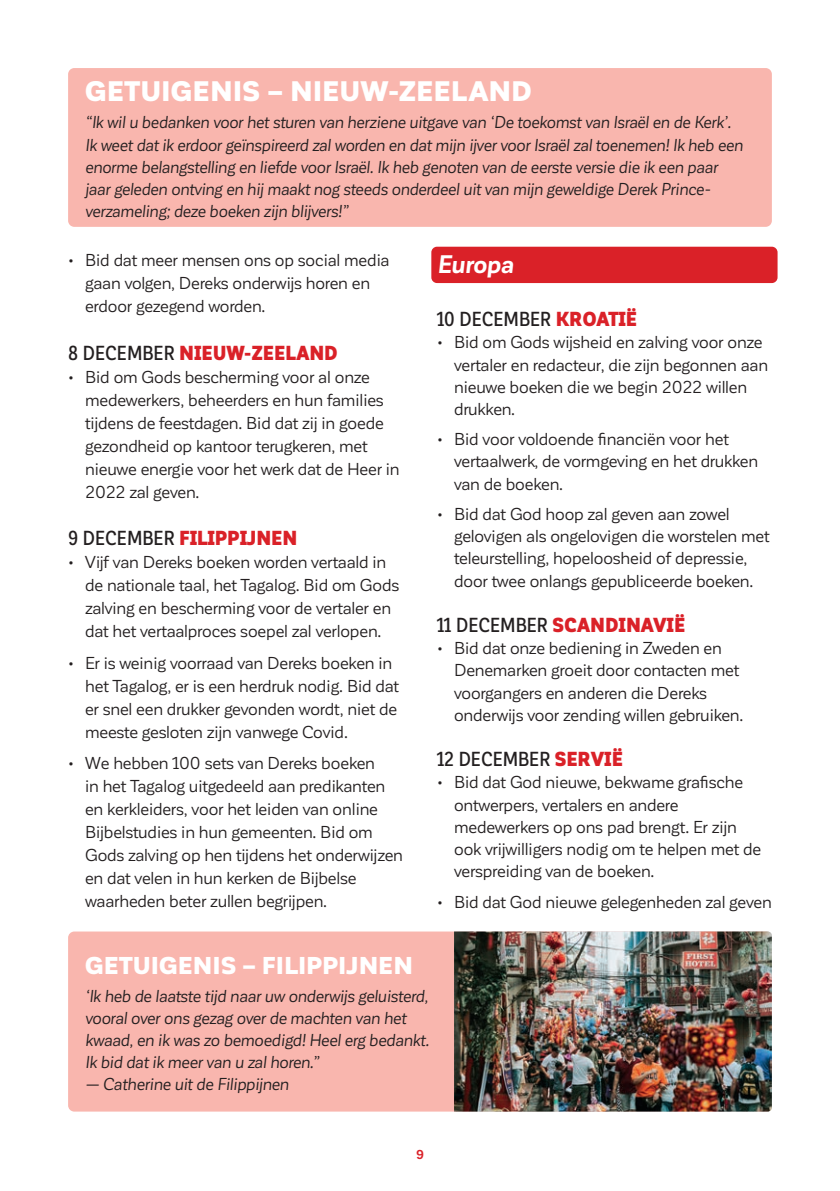
<style>
.page{position:relative;width:840px;height:1191px;background:#fff}
.page>*{position:absolute;margin:0;border:0;box-sizing:border-box;transform-origin:0 0}
.bullet{font:900 27.8px "Corporative Sans";letter-spacing:.005em;color:#fff}
.region{font:italic 700 25px "Corporative Sans";letter-spacing:-.015em;color:#fff}
.bullet-2{font:900 24px "Corporative Sans";color:#fff}
.t1{font:900 20px "Corporative Sans Alt Cnd";letter-spacing:-.005em;color:#da2128}
.t2{font:500 20px "Corporative Sans Alt Cnd";letter-spacing:.005em;color:#231f20}
.bullet-3{font:17px/23px "Corporative Sans";letter-spacing:-.01em;color:#231f20}
.bullet-4{font:italic 17px/22px "Corporative Sans";letter-spacing:-.01em;color:#231f20}
.t3{font:700 12.8px "Corporative Sans";color:#da2128}
.s1{font-weight:500;color:#231f20}
.s2{font-weight:900;color:#da2128}
</style>
<div class="page">
<div style="left:431px;top:247px;width:346px;height:36px;background:#da2128;border-radius:6px"></div>
<div style="left:68px;top:68px;width:703px;height:159px;background:#f9b6ae;border-radius:6px"></div>
<div style="left:68px;top:931px;width:703px;height:180px;background:#f9b6ae;border-radius:6px"></div>
<img style="left:454px;top:931px;width:317px;height:180px">
<p class="bullet" style="left:85px;top:76px;width:447px">GETUIGENIS – NIEUW-ZEELAND</p>
<p class="bullet-4" style="left:85px;top:112px;width:659px">“Ik wil u bedanken voor het sturen van herziene uitgave van ‘De toekomst van Israël en de Kerk’.<br>Ik weet dat ik erdoor geïnspireerd zal worden en dat mijn ijver voor Israël zal toenemen! Ik heb een enorme belangstelling en liefde voor Israël. Ik heb genoten van de eerste versie die ik een paar jaar geleden ontving en hij maakt nog steeds onderdeel uit van mijn geweldige Derek Prince&shy;verzameling; deze boeken zijn blijvers!”</p>
<p class="bullet-3" style="left:85px;top:249px;width:306px;text-indent:-17px">• Bid dat meer mensen ons op social media gaan volgen, Dereks onderwijs horen en erdoor gezegend worden.</p>
<p class="t1" style="left:68px;top:341px;width:271px"><span class="s1">8 DECEMBER</span> NIEUW-ZEELAND</p>
<p class="bullet-3" style="left:85px;top:365px;width:316px;text-indent:-17px">• Bid om Gods bescherming voor al onze medewerkers, beheerders en hun families tijdens de feestdagen. Bid dat zij in goede gezondheid op kantoor terugkeren, met nieuwe energie voor het werk dat de Heer in 2022 zal geven.</p>
<p class="t1" style="left:68px;top:527px;width:231px"><span class="s1">9 DECEMBER</span> FILIPPIJNEN</p>
<p class="bullet-3" style="left:85px;top:551px;width:315px;text-indent:-17px">• Vijf van Dereks boeken worden vertaald in de nationale taal, het Tagalog. Bid om Gods zalving en bescherming voor de vertaler en dat het vertaalproces soepel zal verlopen.</p>
<p class="bullet-3" style="left:85px;top:651px;width:315px;text-indent:-17px">• Er is weinig voorraad van Dereks boeken in het Tagalog, er is een herdruk nodig. Bid dat er snel een drukker gevonden wordt, niet de meeste gesloten zijn vanwege Covid.</p>
<p class="bullet-3" style="left:85px;top:752px;width:319px;text-indent:-17px">• We hebben 100 sets van Dereks boeken<br>in het Tagalog uitgedeeld aan predikanten en kerkleiders, voor het leiden van online Bijbelstudies in hun gemeenten. Bid om Gods zalving op hen tijdens het onderwijzen en dat velen in hun kerken de Bijbelse waarheden beter zullen begrijpen.</p>
<p class="region" style="left:437px;top:250px;width:78px">Europa</p>
<p class="t2" style="left:437px;top:309px;width:201px">10 DECEMBER <span class="s2">KROATIË</span></p>
<p class="bullet-3" style="left:454px;top:332px;width:315px;line-height:22px;text-indent:-17px">• Bid om Gods wijsheid en zalving voor onze vertaler en redacteur, die zijn begonnen aan nieuwe boeken die we begin 2022 willen drukken.</p>
<p class="bullet-3" style="left:454px;top:428px;width:305px;line-height:22px;text-indent:-17px">• Bid voor voldoende financiën voor het vertaalwerk, de vormgeving en het drukken van de boeken.</p>
<p class="bullet-3" style="left:454px;top:503px;width:317px;line-height:22px;text-indent:-17px">• Bid dat God hoop zal geven aan zowel gelovigen als ongelovigen die worstelen met teleurstelling, hopeloosheid of depressie, door twee onlangs gepubliceerde boeken.</p>
<p class="t1" style="left:437px;top:614px;width:249px"><span class="s1">11 DECEMBER</span> SCANDINAVIË</p>
<p class="bullet-3" style="left:454px;top:637px;width:290px;line-height:22px;text-indent:-17px">• Bid dat onze bediening in Zweden en Denemarken groeit door contacten met voorgangers en anderen die Dereks onderwijs voor zending willen gebruiken.</p>
<p class="t2" style="left:437px;top:748px;width:187px">12 DECEMBER <span class="s2">SERVIË</span></p>
<p class="bullet-3" style="left:454px;top:771px;width:308px;line-height:22px;text-indent:-17px">• Bid dat God nieuwe, bekwame grafische ontwerpers, vertalers en andere medewerkers op ons pad brengt. Er zijn ook vrijwilligers nodig om te helpen met de verspreiding van de boeken.</p>
<p class="bullet-3" style="left:437px;top:890px;width:336px">• Bid dat God nieuwe gelegenheden zal geven</p>
<p class="bullet-2" style="left:85px;top:952px;width:329px">GETUIGENIS – FILIPPIJNEN</p>
<p class="bullet-4" style="left:85px;top:985px;width:345px">‘Ik heb de laatste tijd naar uw onderwijs geluisterd, vooral over ons gezag over de machten van het kwaad, en ik was zo bemoedigd! Heel erg bedankt.<br>Ik bid dat ik meer van u zal horen.”</p>
<p class="bullet-4" style="left:85px;top:1073px;width:205px">— Catherine uit de Filippijnen</p>
<p class="t3" style="left:416px;top:1147px;width:9px">9</p>
</div>
